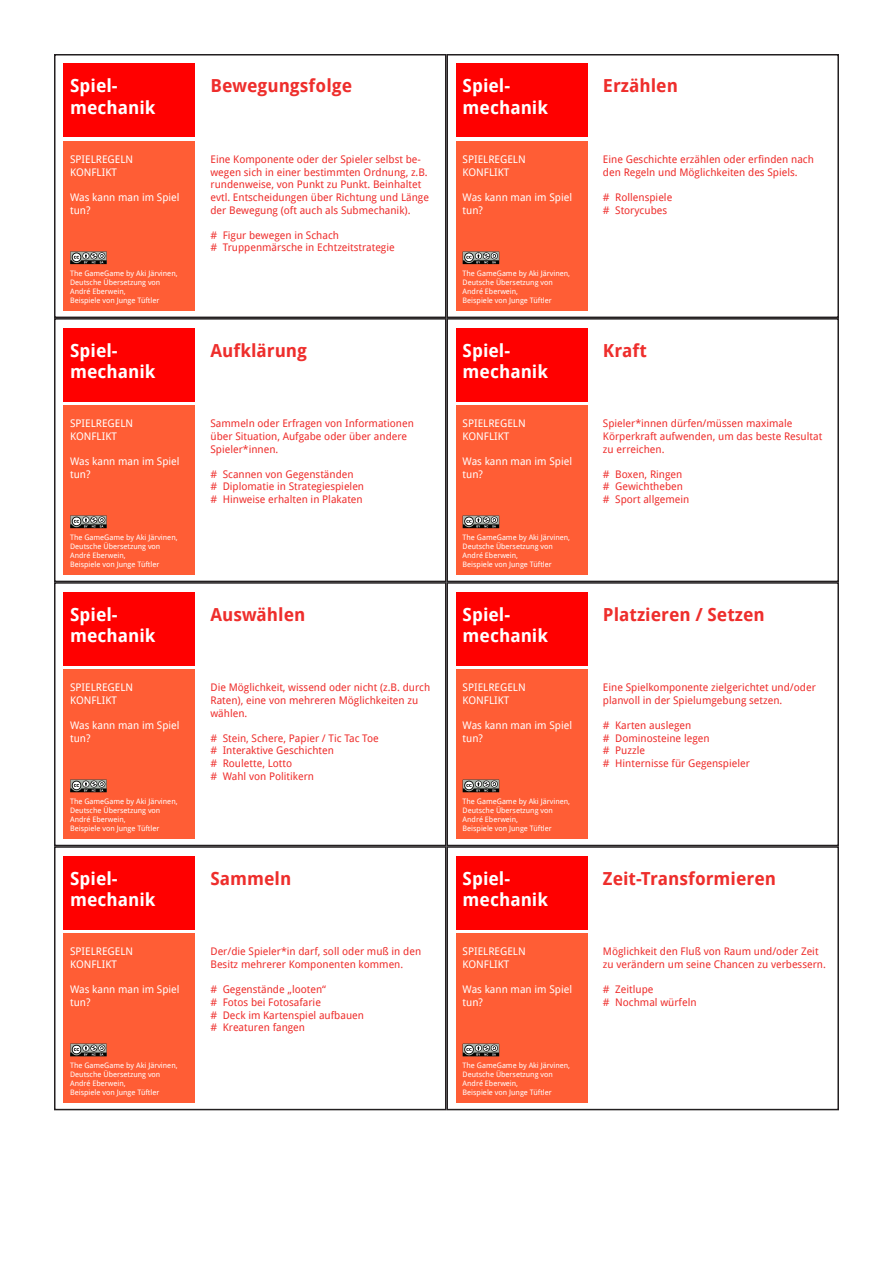
<style>
.page{position:relative;width:893px;height:1263px;background:#fff}
.page>*{position:absolute;margin:0;border:0;box-sizing:border-box;transform-origin:0 0}
.t1{font:700 18px/21.6px "Droid Sans";color:#fff}
.t2{font:700 18px "Droid Sans";color:#ee2e2c}
.t3{font:10.5px/12.6px "Droid Sans";color:#ee2e2c}
.t4{font:10.5px/12.6px "Droid Sans";color:#fff}
.t5{font:7.5px/9px "Droid Sans";color:#fff}
</style>
<div class="page">
<div style="left:63px;top:63px;width:132px;height:74px;background:#f00"></div>
<div style="left:63px;top:328px;width:132px;height:73px;background:#f00"></div>
<div style="left:63px;top:592px;width:132px;height:74px;background:#f00"></div>
<div style="left:63px;top:856px;width:132px;height:74px;background:#f00"></div>
<div style="left:456px;top:63px;width:131px;height:74px;background:#f00"></div>
<div style="left:456px;top:328px;width:131px;height:73px;background:#f00"></div>
<div style="left:456px;top:592px;width:131px;height:74px;background:#f00"></div>
<div style="left:456px;top:856px;width:131px;height:74px;background:#f00"></div>
<div style="left:63px;top:141px;width:132px;height:169px;background:#ff5d35"></div>
<div style="left:63px;top:405px;width:132px;height:169px;background:#ff5d35"></div>
<div style="left:63px;top:669px;width:132px;height:169px;background:#ff5d35"></div>
<div style="left:63px;top:933px;width:132px;height:170px;background:#ff5d35"></div>
<div style="left:456px;top:141px;width:131px;height:169px;background:#ff5d35"></div>
<div style="left:456px;top:405px;width:131px;height:169px;background:#ff5d35"></div>
<div style="left:456px;top:669px;width:131px;height:169px;background:#ff5d35"></div>
<div style="left:456px;top:933px;width:131px;height:170px;background:#ff5d35"></div>
<div style="left:54px;top:54px;width:392px;height:264px;border:2px solid #231f20"></div>
<div style="left:54px;top:318px;width:392px;height:264px;border:2px solid #231f20"></div>
<div style="left:54px;top:582px;width:392px;height:264px;border:2px solid #231f20"></div>
<div style="left:54px;top:846px;width:392px;height:264px;border:2px solid #231f20"></div>
<div style="left:446px;top:54px;width:393px;height:264px;border:2px solid #231f20"></div>
<div style="left:446px;top:318px;width:393px;height:264px;border:2px solid #231f20"></div>
<div style="left:446px;top:582px;width:393px;height:264px;border:2px solid #231f20"></div>
<div style="left:446px;top:846px;width:393px;height:264px;border:2px solid #231f20"></div>
<svg style="left:70px;top:251px;width:37px;height:14px"></svg>
<svg style="left:70px;top:515px;width:37px;height:14px"></svg>
<svg style="left:70px;top:779px;width:37px;height:14px"></svg>
<svg style="left:70px;top:1043px;width:37px;height:14px"></svg>
<svg style="left:463px;top:251px;width:37px;height:14px"></svg>
<svg style="left:463px;top:515px;width:37px;height:14px"></svg>
<svg style="left:463px;top:779px;width:37px;height:14px"></svg>
<svg style="left:463px;top:1043px;width:37px;height:14px"></svg>
<h1 class="t1" style="left:70px;top:75px;width:87px">Spiel&shy;mechanik</h1>
<h1 class="t2" style="left:210px;top:76px;width:143px">Bewegungsfolge</h1>
<h1 class="t1" style="left:463px;top:75px;width:87px">Spiel&shy;mechanik</h1>
<h1 class="t2" style="left:603px;top:76px;width:76px">Erzählen</h1>
<p class="t4" style="left:70px;top:153px;width:65px">SPIELREGELN<br>KONFLIKT</p>
<p class="t4" style="left:70px;top:191px;width:111px">Was kann man im Spiel tun?</p>
<p class="t3" style="left:210px;top:153px;width:220px">Eine Komponente oder der Spieler selbst be&shy;wegen sich in einer bestimmten Ordnung, z.B. rundenweise, von Punkt zu Punkt. Beinhaltet evtl. Entscheidungen über Richtung und Länge der Bewegung (oft auch als Submechanik).</p>
<p class="t3" style="left:210px;top:229px;width:186px"># Figur bewegen in Schach<br># Truppenmärsche in Echtzeitstrategie</p>
<p class="t4" style="left:463px;top:153px;width:65px">SPIELREGELN<br>KONFLIKT</p>
<p class="t4" style="left:463px;top:191px;width:111px">Was kann man im Spiel tun?</p>
<p class="t3" style="left:603px;top:153px;width:212px">Eine Geschichte erzählen oder erfinden nach den Regeln und Möglichkeiten des Spiels.</p>
<p class="t3" style="left:603px;top:191px;width:71px"># Rollenspiele # Storycubes</p>
<p class="t5" style="left:70px;top:269px;width:109px">The GameGame by Aki Järvinen,<br>Deutsche Übersetzung von<br>André Eberwein,<br>Beispiele von Junge Tüftler</p>
<p class="t5" style="left:463px;top:269px;width:109px">The GameGame by Aki Järvinen,<br>Deutsche Übersetzung von<br>André Eberwein,<br>Beispiele von Junge Tüftler</p>
<h1 class="t1" style="left:70px;top:339px;width:87px">Spiel&shy;mechanik</h1>
<h1 class="t2" style="left:210px;top:340px;width:98px">Aufklärung</h1>
<h1 class="t1" style="left:463px;top:339px;width:87px">Spiel&shy;mechanik</h1>
<h1 class="t2" style="left:603px;top:340px;width:45px">Kraft</h1>
<p class="t4" style="left:70px;top:417px;width:65px">SPIELREGELN<br>KONFLIKT</p>
<p class="t4" style="left:70px;top:455px;width:111px">Was kann man im Spiel tun?</p>
<p class="t3" style="left:210px;top:417px;width:205px">Sammeln oder Erfragen von Informationen über Situation, Aufgabe oder über andere<br>Spieler*innen.</p>
<p class="t3" style="left:210px;top:468px;width:155px"># Scannen von Gegenständen<br># Diplomatie in Strategiespielen # Hinweise erhalten in Plakaten</p>
<p class="t4" style="left:463px;top:417px;width:65px">SPIELREGELN<br>KONFLIKT</p>
<p class="t4" style="left:463px;top:455px;width:111px">Was kann man im Spiel tun?</p>
<p class="t3" style="left:603px;top:417px;width:221px">Spieler*innen dürfen/müssen maximale<br>Körperkraft aufwenden, um das beste Resultat zu erreichen.</p>
<p class="t3" style="left:603px;top:468px;width:88px"># Boxen, Ringen # Gewichtheben # Sport allgemein</p>
<p class="t5" style="left:70px;top:533px;width:109px">The GameGame by Aki Järvinen,<br>Deutsche Übersetzung von<br>André Eberwein,<br>Beispiele von Junge Tüftler</p>
<p class="t5" style="left:463px;top:533px;width:109px">The GameGame by Aki Järvinen,<br>Deutsche Übersetzung von<br>André Eberwein,<br>Beispiele von Junge Tüftler</p>
<h1 class="t1" style="left:70px;top:603px;width:87px">Spiel&shy;mechanik</h1>
<h1 class="t2" style="left:210px;top:604px;width:97px">Auswählen</h1>
<h1 class="t1" style="left:463px;top:603px;width:87px">Spiel&shy;mechanik</h1>
<h1 class="t2" style="left:603px;top:604px;width:163px">Platzieren / Setzen</h1>
<p class="t4" style="left:70px;top:681px;width:65px">SPIELREGELN<br>KONFLIKT</p>
<p class="t4" style="left:70px;top:719px;width:111px">Was kann man im Spiel tun?</p>
<p class="t3" style="left:210px;top:681px;width:221px">Die Möglichkeit, wissend oder nicht (z.B. durch<br>Raten), eine von mehreren Möglichkeiten zu wählen.</p>
<p class="t3" style="left:210px;top:732px;width:170px"># Stein, Schere, Papier / Tic Tac Toe # Interaktive Geschichten<br># Roulette, Lotto<br># Wahl von Politikern</p>
<p class="t4" style="left:463px;top:681px;width:65px">SPIELREGELN<br>KONFLIKT</p>
<p class="t4" style="left:463px;top:719px;width:111px">Was kann man im Spiel tun?</p>
<p class="t3" style="left:603px;top:681px;width:214px">Eine Spielkomponente zielgerichtet und/oder planvoll in der Spielumgebung setzen.</p>
<p class="t3" style="left:603px;top:719px;width:149px"># Karten auslegen<br># Dominosteine legen<br># Puzzle<br># Hinternisse für Gegenspieler</p>
<p class="t5" style="left:70px;top:797px;width:109px">The GameGame by Aki Järvinen,<br>Deutsche Übersetzung von<br>André Eberwein,<br>Beispiele von Junge Tüftler</p>
<p class="t5" style="left:463px;top:797px;width:109px">The GameGame by Aki Järvinen,<br>Deutsche Übersetzung von<br>André Eberwein,<br>Beispiele von Junge Tüftler</p>
<h1 class="t1" style="left:70px;top:868px;width:87px">Spiel&shy;mechanik</h1>
<h1 class="t2" style="left:210px;top:868px;width:82px">Sammeln</h1>
<h1 class="t1" style="left:463px;top:868px;width:87px">Spiel&shy;mechanik</h1>
<h1 class="t2" style="left:603px;top:868px;width:175px">Zeit-Transformieren</h1>
<p class="t4" style="left:70px;top:945px;width:65px">SPIELREGELN<br>KONFLIKT</p>
<p class="t4" style="left:70px;top:983px;width:111px">Was kann man im Spiel tun?</p>
<p class="t3" style="left:210px;top:945px;width:212px">Der/die Spieler*in darf, soll oder muß in den<br>Besitz mehrerer Komponenten kommen.</p>
<p class="t3" style="left:210px;top:983px;width:155px"># Gegenstände „looten“<br># Fotos bei Fotosafarie<br># Deck im Kartenspiel aufbauen # Kreaturen fangen</p>
<p class="t4" style="left:463px;top:945px;width:65px">SPIELREGELN<br>KONFLIKT</p>
<p class="t4" style="left:463px;top:983px;width:111px">Was kann man im Spiel tun?</p>
<p class="t3" style="left:603px;top:945px;width:224px">Möglichkeit den Fluß von Raum und/oder Zeit zu verändern um seine Chancen zu verbessern.</p>
<p class="t3" style="left:603px;top:983px;width:95px"># Zeitlupe<br># Nochmal würfeln</p>
<p class="t5" style="left:70px;top:1061px;width:109px">The GameGame by Aki Järvinen,<br>Deutsche Übersetzung von<br>André Eberwein,<br>Beispiele von Junge Tüftler</p>
<p class="t5" style="left:463px;top:1061px;width:109px">The GameGame by Aki Järvinen,<br>Deutsche Übersetzung von<br>André Eberwein,<br>Beispiele von Junge Tüftler</p>
</div>
